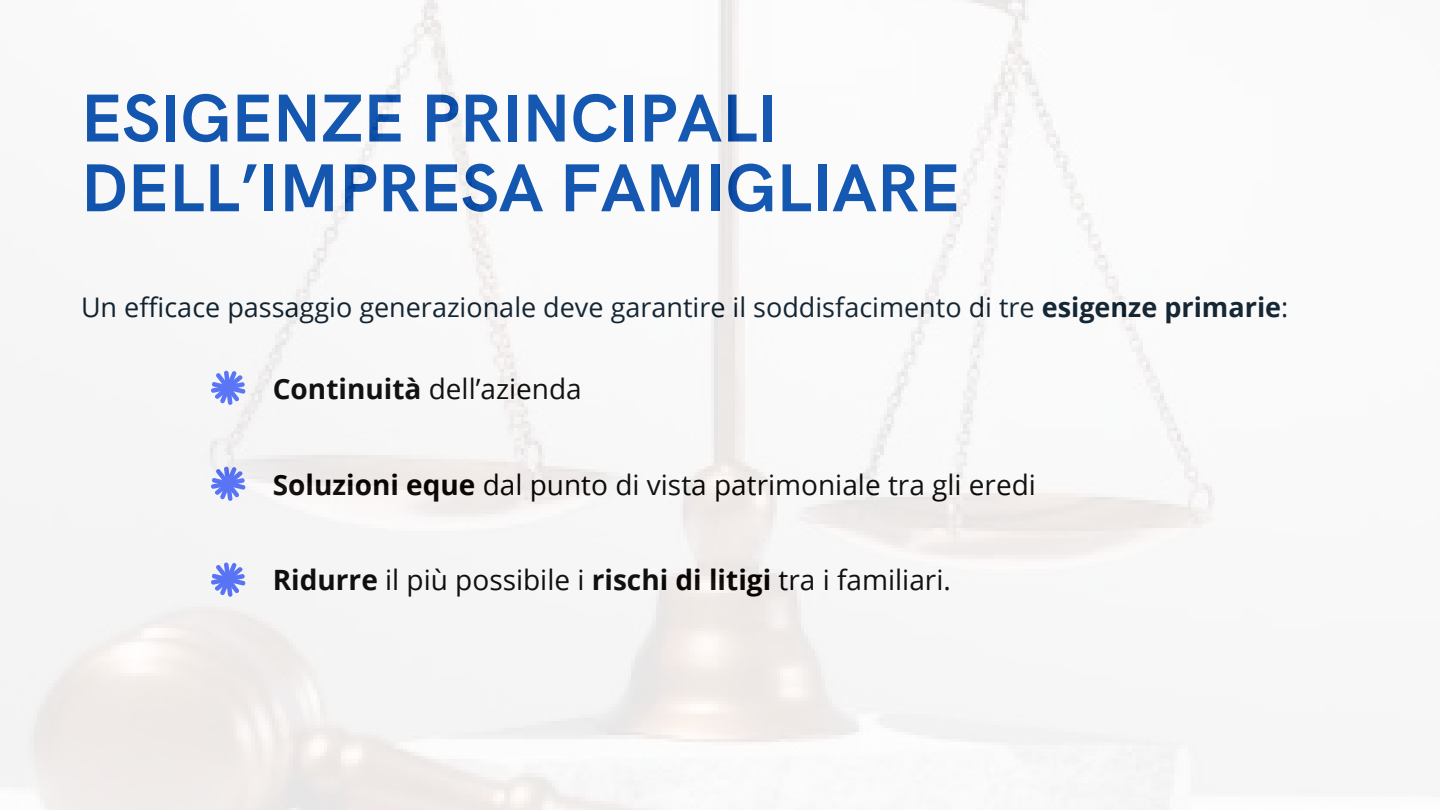
<style>
.page{position:relative;width:1440px;height:810px;background:#fff}
.page>*{position:absolute;margin:0;border:0;box-sizing:border-box;transform-origin:0 0}
.t1{font:700 68px/69.8px "HK Grotesk";color:#004aad}
.t2{font:28px "Open Sans";color:#000}
.t3{font:27px "Open Sans";color:#001524}
.s1{font-weight:700}
</style>
<div class="page">
<img style="left:0;top:0;width:1215px;height:810px">
<p class="t1" style="left:81px;top:86px;width:881px">ESIGENZE PRINCIPALI<br>DELL’IMPRESA FAMIGLIARE</p>
<h1 class="t3" style="left:81px;top:289px;width:1209px">Un efficace passaggio generazionale deve garantire il soddisfacimento di tre <span class="s1">esigenze primarie</span>:</h1>
<p class="t2" style="left:273px;top:369px;width:311px"><span class="s1">Continuità</span> dell’azienda</p>
<p class="t2" style="left:273px;top:465px;width:765px"><span class="s1">Soluzioni eque</span> dal punto di vista patrimoniale tra gli eredi</p>
<p class="t2" style="left:273px;top:560px;width:680px"><span class="s1">Ridurre</span> il più possibile i <span class="s1">rischi di litigi</span> tra i familiari.</p>
</div>
